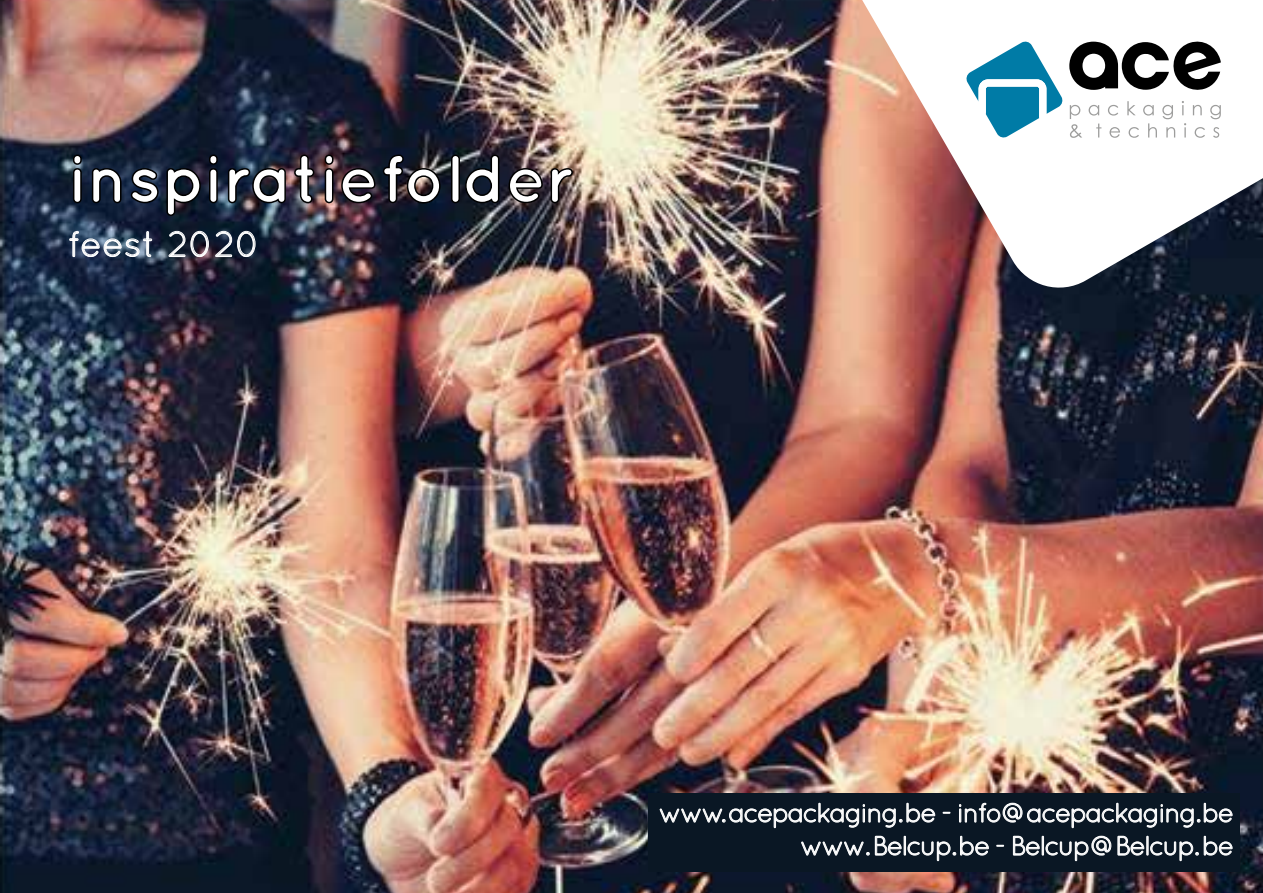
<style>
.page{position:relative;width:1263px;height:893px;background:#fff}
.page>*{position:absolute;margin:0;border:0;box-sizing:border-box;transform-origin:0 0}
.t1{font:700 67.5px "Quicksand";color:#fff}
.t2{font:36px "Quicksand";color:#fff}
.t3{font:27px/33px "Quicksand";letter-spacing:-.065em;color:#fff;text-align:right}
</style>
<div class="page">
<img style="left:0;top:0;width:1263px;height:893px">
<div style="left:648px;top:793px;width:591px;height:78px;background:#0a1724"></div>
<svg style="left:660px;top:803px;width:275px;height:25px"></svg>
<svg style="left:943px;top:812px;width:7px;height:2px"></svg>
<svg style="left:959px;top:803px;width:273px;height:25px"></svg>
<svg style="left:801px;top:836px;width:188px;height:25px"></svg>
<svg style="left:996px;top:845px;width:8px;height:2px"></svg>
<svg style="left:1013px;top:836px;width:98px;height:25px"></svg>
<svg style="left:1117px;top:836px;width:115px;height:25px"></svg>
<svg style="left:72px;top:154px;width:11px;height:50px"></svg>
<svg style="left:91px;top:167px;width:32px;height:37px"></svg>
<svg style="left:131px;top:167px;width:28px;height:37px"></svg>
<svg style="left:165px;top:167px;width:36px;height:50px;background:#121727"></svg>
<svg style="left:208px;top:154px;width:11px;height:50px"></svg>
<svg style="left:227px;top:167px;width:60px;height:37px;background:#252836"></svg>
<svg style="left:293px;top:154px;width:22px;height:50px"></svg>
<svg style="left:324px;top:154px;width:10px;height:50px"></svg>
<svg style="left:340px;top:167px;width:36px;height:37px"></svg>
<svg style="left:382px;top:154px;width:59px;height:50px;background:#2e2c34"></svg>
<svg style="left:450px;top:154px;width:50px;height:50px;background:#161c27"></svg>
<svg style="left:508px;top:167px;width:66px;height:37px;background:#524748"></svg>
<svg style="left:69px;top:230px;width:84px;height:28px;background:#5d6e83"></svg>
<svg style="left:168px;top:231px;width:41px;height:27px"></svg>
<svg style="left:215px;top:231px;width:41px;height:27px"></svg>
<svg style="left:785px;top:0;width:478px;height:295px"></svg>
<svg style="left:1096px;top:124px;width:5px;height:14px"></svg>
<svg style="left:1109px;top:127px;width:11px;height:11px"></svg>
<svg style="left:1184px;top:123px;width:2px;height:15px"></svg>
<svg style="left:1194px;top:127px;width:11px;height:11px"></svg>
<svg style="left:1213px;top:127px;width:6px;height:11px"></svg>
<svg style="left:1070px;top:105px;width:12px;height:33px"></svg>
<svg style="left:1088px;top:105px;width:11px;height:11px"></svg>
<svg style="left:1108px;top:105px;width:10px;height:11px"></svg>
<svg style="left:1127px;top:101px;width:48px;height:37px"></svg>
<svg style="left:1182px;top:101px;width:2px;height:14px"></svg>
<svg style="left:1193px;top:105px;width:9px;height:10px"></svg>
<svg style="left:1210px;top:105px;width:11px;height:14px"></svg>
<svg style="left:1069px;top:39px;width:152px;height:54px"></svg>
<svg style="left:965px;top:41px;width:98px;height:98px"></svg>
<p class="t1" style="left:67px;top:138px;width:509px">inspiratiefolder</p>
<p class="t2" style="left:67px;top:223px;width:195px">feest 2020</p>
<p class="t3" style="left:658px;top:796px;width:577px">www.acepackaging.be - info@acepackaging.be www.Belcup.be - Belcup@Belcup.be</p>
</div>
